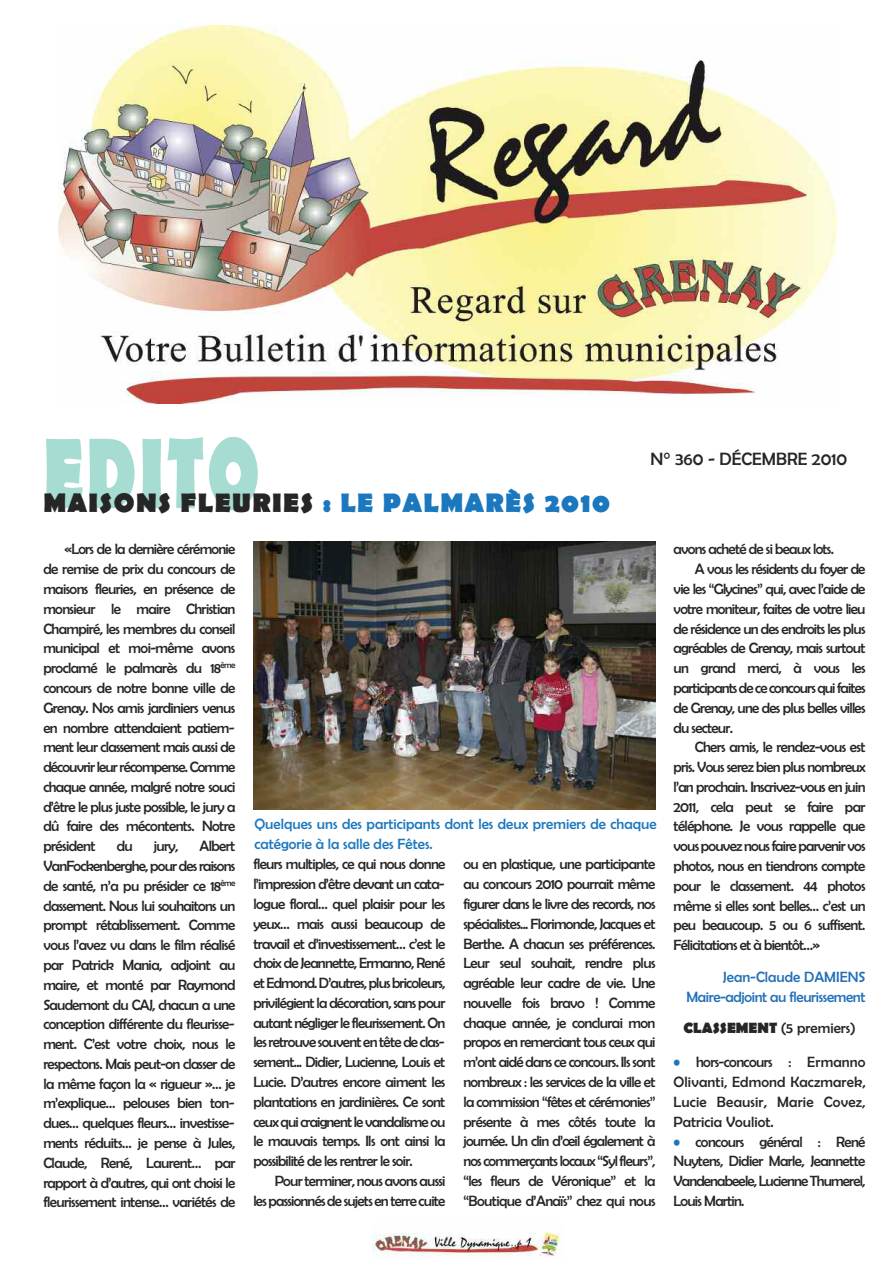
<style>
.page{position:relative;width:893px;height:1263px;background:#fff}
.page>*{position:absolute;margin:0;border:0;box-sizing:border-box;transform-origin:0 0}
.t1{font:700 27px "Berlin Sans FB";letter-spacing:.05em;color:#272627}
.t2{font:18px "Berlin Sans FB";color:#272627}
.t3{font:15px/19.8px "Berlin Sans FB";letter-spacing:-.05em;color:#272627;text-align:justify}
.t4{font:15px/19.8px "Berlin Sans FB";color:#1c78be}
.t5{font:15px/19.8px "Berlin Sans FB";letter-spacing:-.025em;color:#2370b8;text-align:right}
.t6{font:15px "Berlin Sans FB";color:#272627}
.s1{color:#1c78be}
.s2{font-weight:700}
</style>
<div class="page">
<img style="left:59px;top:25px;width:778px;height:378px">
<img style="left:372px;top:1232px;width:189px;height:25px">
<svg style="left:46px;top:437px;width:212px;height:73px"></svg>
<img style="left:253px;top:542px;width:402px;height:267px">
<h1 class="t1" style="left:43px;top:487px;width:568px">MAISONS FLEURIES <span class="s1">: LE PALMARÈS 2010</span></h1>
<p class="t2" style="left:651px;top:448px;width:198px">N° 360 - DÉCEMBRE 2010</p>
<p class="t3" style="left:43px;top:539px;width:194px;text-indent:21px">«Lors de la dernière cérémonie de remise de prix du concours de maisons fleuries, en présence de monsieur le maire Christian Champiré, les membres du conseil municipal et moi-même avons proclamé le palmarès du 18<sup>ème </sup>concours de notre bonne ville de Grenay. Nos amis jardiniers venus en nombre attendaient patiem&shy;ment leur classement mais aussi de découvrir leur récompense. Comme chaque année, malgré notre souci d’être le plus juste possible, le jury a dû faire des mécontents. Notre président</p>
<p class="t3" style="left:43px;top:836px;width:194px;text-indent:156px">Albert VanFockenberghe, pour des raisons de santé, n’a pu présider ce 18<sup>ème </sup>classement. Nous lui souhaitons un prompt rétablissement. Comme vous l’avez vu dans le film réalisé par Patrick Mania, adjoint au maire, et monté par Raymond Saudemont du CAJ, chacun a une conception différente du fleurisse&shy;ment. C’est votre choix, nous le respectons. Mais peut-on classer de la même façon la « rigueur »… je m’explique… pelouses bien ton&shy;dues… quelques fleurs… investisse&shy;ments réduits… je pense à Jules, Claude, René, Laurent… par rapport à d’autres, qui ont choisi le fleurissement intense… variétés de</p>
<p class="t3" style="left:117px;top:836px;width:18px">du</p>
<p class="t3" style="left:154px;top:836px;width:26px">jury,</p>
<p class="t4" style="left:254px;top:814px;width:404px">Quelques uns des participants dont les deux premiers de chaque catégorie à la salle des Fêtes.</p>
<p class="t3" style="left:253px;top:854px;width:194px">fleurs multiples, ce qui nous donne l’impression d’être devant un cata&shy;logue floral… quel plaisir pour les yeux… mais aussi beaucoup de travail et d’investissement… c’est le choix de Jeannette, Ermanno, René et Edmond. D’autres, plus bricoleurs, privilégient la décoration, sans pour autant négliger le fleurissement. On les retrouve souvent en tête de clas&shy;sement... Didier, Lucienne, Louis et Lucie. D’autres encore aiment les plantations en jardinières. Ce sont ceux qui craignent le vandalisme ou le mauvais temps. Ils ont ainsi la possibilité de les rentrer le soir.</p>
<p class="t3" style="left:253px;top:1171px;width:194px;text-align:right">Pour terminer, nous avons aussi<br>les passionnés de sujets en terre cuite</p>
<p class="t3" style="left:463px;top:854px;width:194px">ou en plastique, une participante au concours 2010 pourrait même figurer dans le livre des records, nos spécialistes... Florimonde, Jacques et Berthe. A chacun ses préférences.<br>Leur seul souhait, rendre plus agréable leur cadre de vie. Une nouvelle fois bravo ! Comme chaque année, je conclurai mon propos en remerciant tous ceux qui m’ont aidé dans ce concours. Ils sont nombreux : les services de la ville et la commission “fêtes et cérémonies” présente à mes côtés toute la journée. Un clin d’œil également à nos commerçants locaux “Syl fleurs”, “les fleurs de Véronique” et la “Boutique d’Anaïs” chez qui nous</p>
<p class="t3" style="left:673px;top:539px;width:162px">avons acheté de si beaux lots.</p>
<p class="t3" style="left:695px;top:559px;width:172px">A vous les résidents du foyer de</p>
<p class="t3" style="left:673px;top:579px;width:194px">vie les “Glycines” qui, avec l’aide de</p>
<p class="t3" style="left:673px;top:599px;width:194px">votre moniteur, faites de votre lieu</p>
<p class="t3" style="left:673px;top:618px;width:194px">de résidence un des endroits les plus</p>
<p class="t3" style="left:673px;top:638px;width:194px">agréables de Grenay, mais surtout</p>
<p class="t3" style="left:673px;top:658px;width:194px">un grand merci, à vous les</p>
<p class="t3" style="left:673px;top:678px;width:194px">participants de ce concours qui faites</p>
<p class="t3" style="left:673px;top:698px;width:194px">de Grenay, une des plus belles villes</p>
<p class="t3" style="left:673px;top:717px;width:61px">du secteur.</p>
<p class="t3" style="left:695px;top:737px;width:172px">Chers amis, le rendez-vous est</p>
<p class="t3" style="left:673px;top:757px;width:194px">pris. Vous serez bien plus nombreux</p>
<p class="t3" style="left:673px;top:777px;width:194px">l’an prochain. Inscrivez-vous en juin</p>
<p class="t3" style="left:673px;top:796px;width:194px">2011, cela peut se faire par</p>
<p class="t3" style="left:673px;top:816px;width:194px">téléphone. Je vous rappelle que</p>
<p class="t3" style="left:673px;top:836px;width:194px">vous pouvez nous faire parvenir vos</p>
<p class="t3" style="left:673px;top:856px;width:194px">photos, nous en tiendrons compte</p>
<p class="t3" style="left:673px;top:876px;width:194px">pour le classement. 44 photos</p>
<p class="t3" style="left:673px;top:895px;width:194px">même si elles sont belles… c’est un</p>
<p class="t3" style="left:673px;top:915px;width:194px">peu beaucoup. 5 ou 6 suffisent.</p>
<p class="t3" style="left:673px;top:935px;width:148px">Félicitations et à bientôt…»</p>
<p class="t5" style="left:686px;top:967px;width:181px">Jean-Claude DAMIENS<br>Maire-adjoint au fleurissement</p>
<p class="t6" style="left:683px;top:1019px;width:174px"><span class="s2">CLASSEMENT</span> (5 premiers)</p>
<p class="t3" style="left:673px;top:1052px;width:194px"><span class="s1">•</span> hors-concours : Ermanno Olivanti, Edmond Kaczmarek, Lucie Beausir, Marie Covez, Patricia Vouliot.</p>
<p class="t3" style="left:673px;top:1131px;width:194px"><span class="s1">•</span> concours général : René Nuytens, Didier Marle, Jeannette Vandenabeele, Lucienne Thumerel, Louis Martin.</p>
</div>
